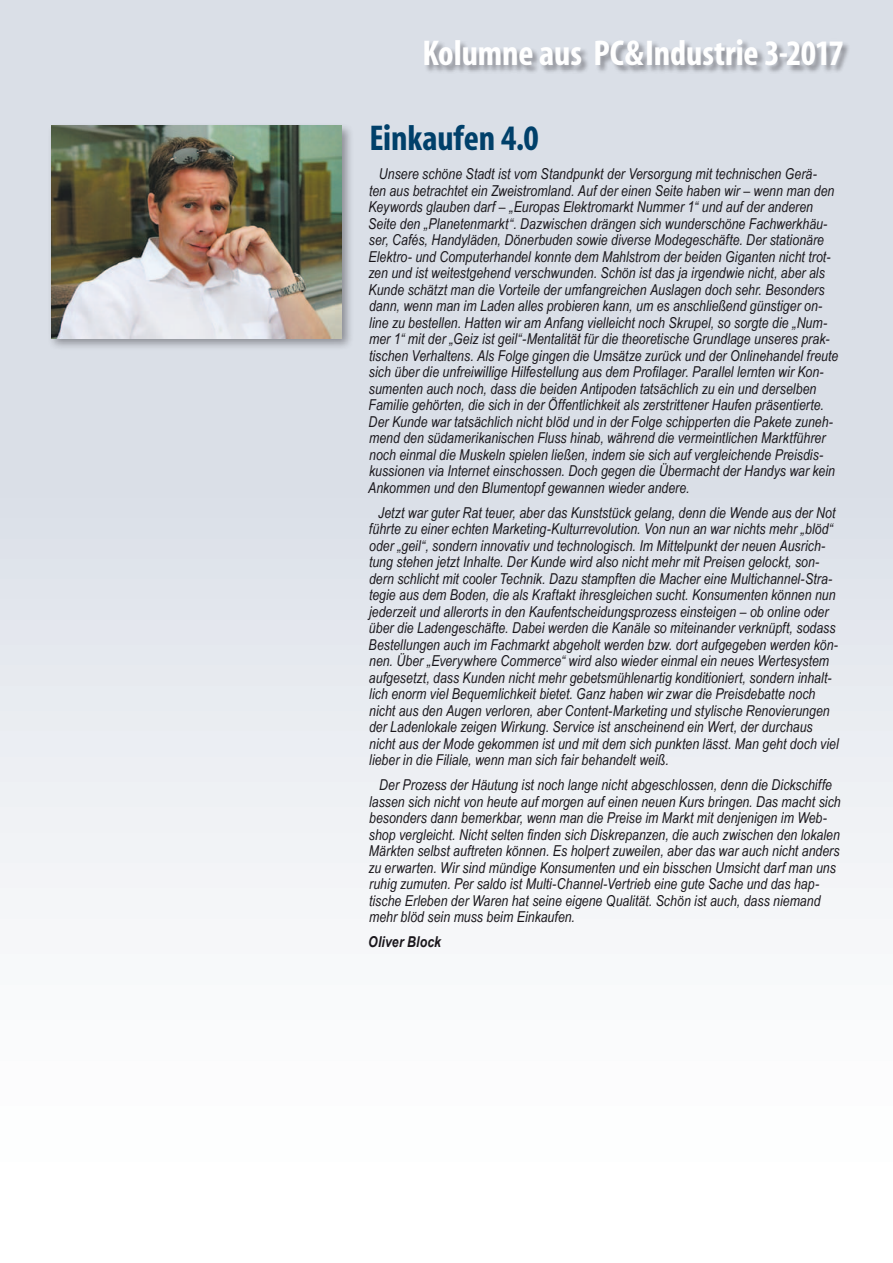
<style>
.page{position:relative;width:893px;height:1263px;background:#fff}
.page>*{position:absolute;margin:0;border:0;box-sizing:border-box;transform-origin:0 0}
.t1{font:700 condensed 36px "Myriad";letter-spacing:-.005em;color:#fff}
.t2{font:700 condensed 36px "Myriad";letter-spacing:-.005em;color:#00406a}
.t3{font:italic 15px/16.5px "Arial Narrow";letter-spacing:.005em;color:#1a171c}
.t4{font:italic 700 15px "Arial Narrow";letter-spacing:.01em;color:#1a171c}
</style>
<div class="page">
<div style="left:0;top:0;width:893px;height:1263px;background:linear-gradient(to bottom,#d0d7e1,#fff)"></div>
<div style="left:424px;top:39px;width:427px;height:35px;background:#1a171c;opacity:.4"></div>
<div style="left:47px;top:122px;width:307px;height:229px;background:#1a171c;opacity:.4"></div>
<img style="left:51px;top:126px;width:291px;height:212px">
<h1 class="t1" style="left:422px;top:35px;width:423px">Kolumne aus PC&amp;Industrie 3-2017</h1>
<h1 class="t2" style="left:369px;top:120px;width:171px">Einkaufen 4.0</h1>
<p class="t3" style="left:368px;top:165px;width:472px;text-indent:11px">Unsere schöne Stadt ist vom Standpunkt der Versorgung mit technischen Gerä-<br>ten aus betrachtet ein Zweistromland. Auf der einen Seite haben wir – wenn man den Keywords glauben darf – „Europas Elektromarkt Nummer 1“ und auf der anderen Seite den „Planetenmarkt“. Dazwischen drängen sich wunderschöne Fachwerkhäu&shy;ser, Cafés, Handyläden, Dönerbuden sowie diverse Modegeschäfte. Der stationäre Elektro- und Computerhandel konnte dem Mahlstrom der beiden Giganten nicht trot&shy;zen und ist weitestgehend verschwunden. Schön ist das ja irgendwie nicht, aber als Kunde schätzt man die Vorteile der umfangreichen Auslagen doch sehr. Besonders dann, wenn man im Laden alles probieren kann, um es anschließend günstiger on&shy;line zu bestellen. Hatten wir am Anfang vielleicht noch Skrupel, so sorgte die „Num&shy;mer 1“ mit der „Geiz ist geil“-Mentalität für die theoretische Grundlage unseres prak&shy;tischen Verhaltens. Als Folge gingen die Umsätze zurück und der Onlinehandel freute sich über die unfreiwillige Hilfestellung aus dem Profilager. Parallel lernten wir Kon&shy;sumenten auch noch, dass die beiden Antipoden tatsächlich zu ein und derselben Familie gehörten, die sich in der Öffentlichkeit als zerstrittener Haufen präsentierte.<br>Der Kunde war tatsächlich nicht blöd und in der Folge schipperten die Pakete zuneh&shy;mend den südamerikanischen Fluss hinab, während die vermeintlichen Marktführer noch einmal die Muskeln spielen ließen, indem sie sich auf vergleichende Preisdis&shy;kussionen via Internet einschossen. Doch gegen die Übermacht der Handys war kein Ankommen und den Blumentopf gewannen wieder andere.</p>
<p class="t3" style="left:369px;top:504px;width:472px;text-indent:9px">Jetzt war guter Rat teuer, aber das Kunststück gelang, denn die Wende aus der Not führte zu einer echten Marketing-Kulturrevolution. Von nun an war nichts mehr „blöd“ oder „geil“, sondern innovativ und technologisch. Im Mittelpunkt der neuen Ausrich&shy;tung stehen jetzt Inhalte. Der Kunde wird also nicht mehr mit Preisen gelockt, son&shy;dern schlicht mit cooler Technik. Dazu stampften die Macher eine Multichannel-Stra&shy;tegie aus dem Boden, die als Kraftakt ihresgleichen sucht. Konsumenten können nun jederzeit und allerorts in den Kaufentscheidungsprozess einsteigen – ob online oder über die Ladengeschäfte. Dabei werden die Kanäle so miteinander verknüpft, sodass Bestellungen auch im Fachmarkt abgeholt werden bzw. dort aufgegeben werden kön&shy;nen. Über „Everywhere Commerce“ wird also wieder einmal ein neues Wertesystem aufgesetzt, dass Kunden nicht mehr gebetsmühlenartig konditioniert, sondern inhalt&shy;lich enorm viel Bequemlichkeit bietet. Ganz haben wir zwar die Preisdebatte noch nicht aus den Augen verloren, aber Content-Marketing und stylische Renovierungen der Ladenlokale zeigen Wirkung. Service ist anscheinend ein Wert, der durchaus nicht aus der Mode gekommen ist und mit dem sich punkten lässt. Man geht doch viel lieber in die Filiale, wenn man sich fair behandelt weiß.</p>
<p class="t3" style="left:368px;top:776px;width:474px;text-indent:11px">Der Prozess der Häutung ist noch lange nicht abgeschlossen, denn die Dickschiffe lassen sich nicht von heute auf morgen auf einen neuen Kurs bringen. Das macht sich besonders dann bemerkbar, wenn man die Preise im Markt mit denjenigen im Web&shy;shop vergleicht. Nicht selten finden sich Diskrepanzen, die auch zwischen den lokalen Märkten selbst auftreten können. Es holpert zuweilen, aber das war auch nicht anders zu erwarten. Wir sind mündige Konsumenten und ein bisschen Umsicht darf man uns ruhig zumuten. Per saldo ist Multi-Channel-Vertrieb eine gute Sache und das hap&shy;tische Erleben der Waren hat seine eigene Qualität. Schön ist auch, dass niemand mehr blöd sein muss beim Einkaufen.</p>
<p class="t4" style="left:368px;top:931px;width:74px">Oliver Block</p>
</div>
